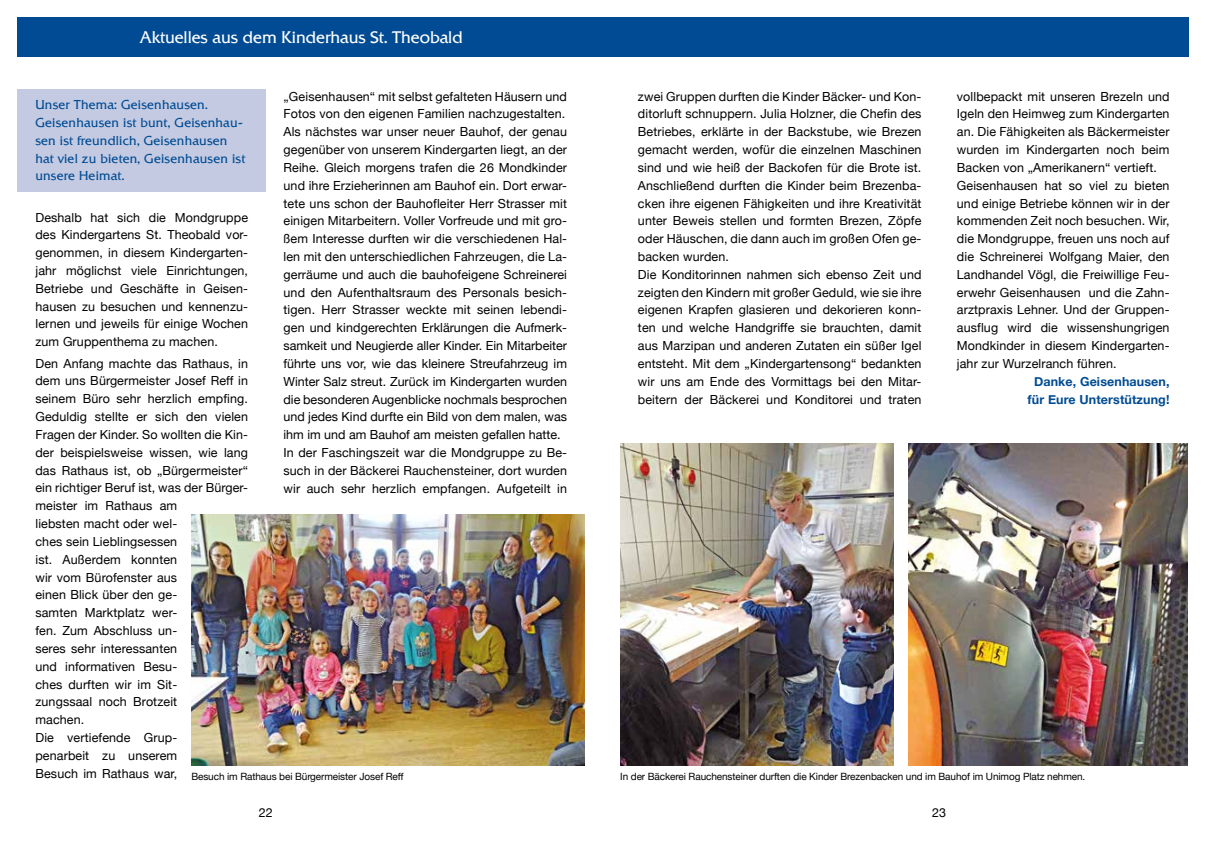
<style>
.page{position:relative;width:1205px;height:851px;background:#fff}
.page>*{position:absolute;margin:0;border:0;box-sizing:border-box;transform-origin:0 0}
.t1{font:300 16.25px "Quadrat Serial";color:#fff}
.t2{font:12.5px/17.8px "Helvetica Neue";letter-spacing:.01em;color:#000}
.t3{font:300 12.5px/17.8px "Quadrat Serial";letter-spacing:.02em;color:#004b93}
.t4{font:700 12.5px/17.8px "Helvetica Neue";letter-spacing:.01em;color:#004b93;text-align:center}
.t5{font:10px "Helvetica Neue";letter-spacing:-.01em;color:#000}
</style>
<div class="page">
<div style="left:18px;top:89px;width:248px;height:102px;background:#c4cae2"></div>
<div style="left:18px;top:18px;width:1169px;height:39px;background:#004b93"></div>
<img style="left:191px;top:514px;width:394px;height:251px">
<img style="left:908px;top:443px;width:279px;height:322px">
<img style="left:620px;top:443px;width:273px;height:322px">
<h1 class="t1" style="left:140px;top:27px;width:324px">Aktuelles aus dem Kinderhaus St. Theobald</h1>
<p class="t2" style="left:283px;top:88px;width:285px">„Geisenhausen“ mit selbst gefalteten Häusern und Fotos von den eigenen Familien nachzugestalten.<br>Als nächstes war unser neuer Bauhof, der genau gegenüber von unserem Kindergarten liegt, an der Reihe. Gleich morgens trafen die 26 Mondkinder und ihre Erzieherinnen am Bauhof ein. Dort erwar&shy;tete uns schon der Bauhofleiter Herr Strasser mit einigen Mitarbeitern. Voller Vorfreude und mit gro&shy;ßem Interesse durften wir die verschiedenen Hal&shy;len mit den unterschiedlichen Fahrzeugen, die La&shy;gerräume und auch die bauhofeigene Schreinerei und den Aufenthaltsraum des Personals besich&shy;tigen. Herr Strasser weckte mit seinen lebendi&shy;gen und kindgerechten Erklärungen die Aufmerk&shy;samkeit und Neugierde aller Kinder. Ein Mitarbeiter führte uns vor, wie das kleinere Streufahrzeug im Winter Salz streut. Zurück im Kindergarten wurden die besonderen Augenblicke nochmals besprochen und jedes Kind durfte ein Bild von dem malen, was ihm im und am Bauhof am meisten gefallen hatte.<br>In der Faschingszeit war die Mondgruppe zu Be&shy;such in der Bäckerei Rauchensteiner, dort wurden wir auch sehr herzlich empfangen. Aufgeteilt in</p>
<p class="t2" style="left:638px;top:88px;width:285px">zwei Gruppen durften die Kinder Bäcker- und Kon&shy;ditorluft schnuppern. Julia Holzner, die Chefin des Betriebes, erklärte in der Backstube, wie Brezen gemacht werden, wofür die einzelnen Maschinen sind und wie heiß der Backofen für die Brote ist.<br>Anschließend durften die Kinder beim Brezenba&shy;cken ihre eigenen Fähigkeiten und ihre Kreativität unter Beweis stellen und formten Brezen, Zöpfe oder Häuschen, die dann auch im großen Ofen ge&shy;backen wurden.<br>Die Konditorinnen nahmen sich ebenso Zeit und zeigten den Kindern mit großer Geduld, wie sie ihre eigenen Krapfen glasieren und dekorieren konn&shy;ten und welche Handgriffe sie brauchten, damit aus Marzipan und anderen Zutaten ein süßer Igel entsteht. Mit dem „Kindergartensong“ bedankten wir uns am Ende des Vormittags bei den Mitar&shy;beitern der Bäckerei und Konditorei und traten</p>
<p class="t2" style="left:957px;top:88px;width:214px">vollbepackt mit unseren Brezeln und Igeln den Heimweg zum Kindergarten an. Die Fähigkeiten als Bäckermeister wurden im Kindergarten noch beim Backen von „Amerikanern“ vertieft.<br>Geisenhausen hat so viel zu bieten und einige Betriebe können wir in der kommenden Zeit noch besuchen. Wir, die Mondgruppe, freuen uns noch auf die Schreinerei Wolfgang Maier, den Landhandel Vögl, die Freiwillige Feu&shy;erwehr Geisenhausen und die Zahn&shy;arztpraxis Lehner. Und der Gruppen&shy;ausflug wird die wissenshungrigen Mondkinder in diesem Kindergarten&shy;jahr zur Wurzelranch führen.</p>
<p class="t3" style="left:35px;top:96px;width:211px">Unser Thema: Geisenhausen.<br>Geisenhausen ist bunt, Geisenhau&shy;sen ist freundlich, Geisenhausen hat viel zu bieten, Geisenhausen ist unsere Heimat.</p>
<p class="t2" style="left:35px;top:209px;width:214px;text-align:justify">Deshalb hat sich die Mondgruppe des Kindergartens St. Theobald vor&shy;genommen, in diesem Kindergarten&shy;jahr möglichst viele Einrichtungen, Betriebe und Geschäfte in Geisen&shy;hausen zu besuchen und kennenzu&shy;lernen und jeweils für einige Wochen zum Gruppenthema zu machen.</p>
<p class="t2" style="left:35px;top:355px;width:214px">Den Anfang machte das Rathaus, in dem uns Bürgermeister Josef Reff in seinem Büro sehr herzlich empfing.<br>Geduldig stellte er sich den vielen<br>Fragen der Kinder. So wollten die Kin&shy;der beispielsweise wissen, wie lang das Rathaus ist, ob „Bürgermeister“ ein richtiger Beruf ist, was der Bürger&shy;meister im Rathaus am<br>liebsten macht oder wel-<br>ches sein Lieblingsessen<br>ist. Außerdem konnten<br>wir vom Bürofenster aus<br>einen Blick über den ge-<br>samten Marktplatz wer-<br>fen. Zum Abschluss un-<br>seres sehr interessanten<br>und informativen Besu-<br>ches durften wir im Sit-<br>zungssaal noch Brotzeit<br>machen.<br>Die vertiefende Grup-<br>penarbeit zu unserem<br>Besuch im Rathaus war,</p>
<p class="t4" style="left:1027px;top:372px;width:143px">Danke, Geisenhausen, für Eure Unterstützung!</p>
<p class="t5" style="left:191px;top:769px;width:214px">Besuch im Rathaus bei Bürgermeister Josef Reff</p>
<p class="t5" style="left:620px;top:769px;width:467px">In der Bäckerei Rauchensteiner durften die Kinder Brezenbacken und im Bauhof im Unimog Platz nehmen.</p>
<p class="t2" style="left:259px;top:804px;width:15px">22</p>
<p class="t2" style="left:932px;top:804px;width:15px">23</p>
</div>
